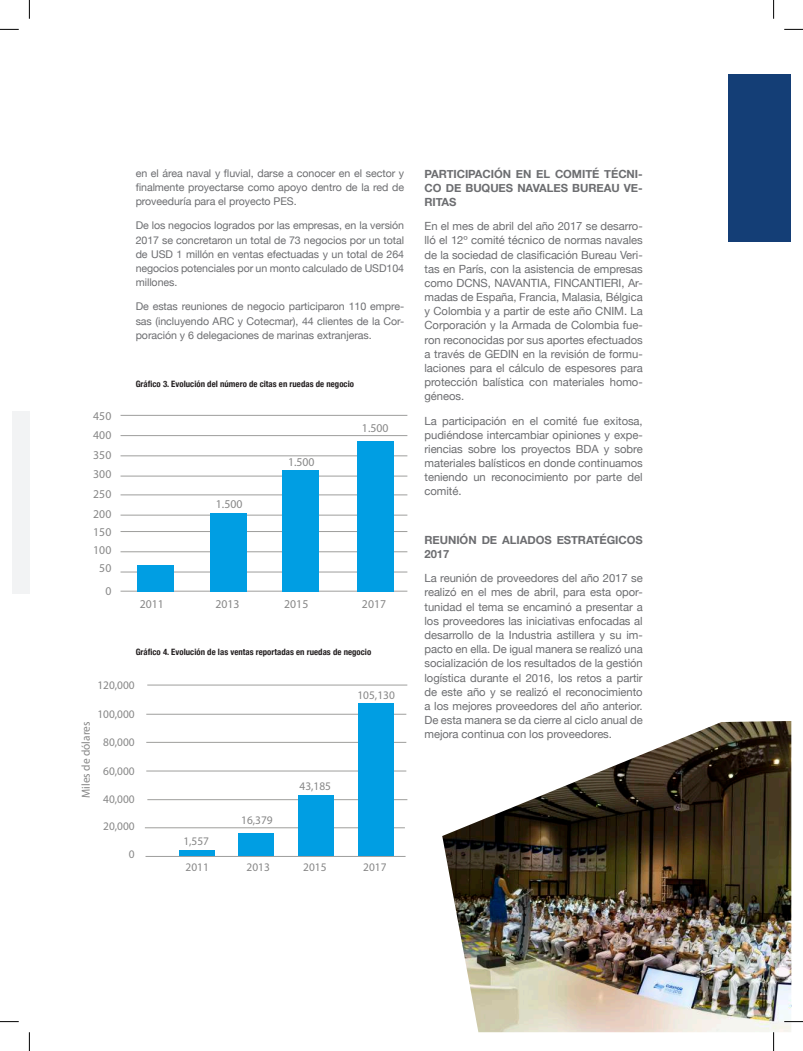
<style>
.page{position:relative;width:803px;height:1051px;background:#fff}
.page>*{position:absolute;margin:0;border:0;box-sizing:border-box;transform-origin:0 0}
.t1{font:12px/19.8px "Myriad Pro";color:#878787;text-align:justify}
.t2{font:11.62px "Myriad Pro";color:#878787}
.t3{font:11.25px/14.1px "Helvetica Neue";letter-spacing:-.005em;color:#6c6d70;text-align:justify}
.t4{font:700 11.25px/14.1px "Helvetica Neue";letter-spacing:-.005em;color:#6c6d70;text-align:justify}
.t5{font:10.62px/14.1px "Helvetica Neue";letter-spacing:-.005em;color:#6c6d70;text-align:justify}
.t6{font:700 condensed 8.75px "Helvetica Neue";letter-spacing:.005em;color:#231f20}
</style>
<div class="page">
<div style="left:12px;top:411px;width:17px;height:182px;background:#f2f3f4"></div>
<div style="left:728px;top:74px;width:63px;height:168px;background:#143e76"></div>
<hr style="left:121px;top:415px;width:286px;height:1px;background:#9e9e9c">
<hr style="left:121px;top:435px;width:286px;height:1px;background:#9e9e9c">
<hr style="left:121px;top:455px;width:286px;height:1px;background:#9e9e9c">
<hr style="left:121px;top:476px;width:286px;height:1px;background:#9e9e9c">
<hr style="left:121px;top:494px;width:286px;height:1px;background:#9e9e9c">
<hr style="left:121px;top:531px;width:286px;height:1px;background:#9e9e9c">
<hr style="left:121px;top:551px;width:286px;height:1px;background:#9e9e9c">
<hr style="left:121px;top:572px;width:286px;height:1px;background:#9e9e9c">
<hr style="left:121px;top:591px;width:286px;height:1px;background:#9e9e9c">
<hr style="left:121px;top:515px;width:286px;height:1px;background:#9e9e9c">
<div style="left:137px;top:565px;width:36px;height:27px;background:#009ee3"></div>
<div style="left:211px;top:513px;width:36px;height:79px;background:#009ee3"></div>
<div style="left:282px;top:470px;width:36px;height:122px;background:#009ee3"></div>
<div style="left:357px;top:441px;width:37px;height:151px;background:#009ee3"></div>
<hr style="left:147px;top:685px;width:260px;height:1px;background:#9e9e9c">
<hr style="left:146px;top:714px;width:260px;height:1px;background:#9e9e9c">
<hr style="left:146px;top:742px;width:260px;height:1px;background:#9e9e9c">
<hr style="left:146px;top:771px;width:260px;height:1px;background:#9e9e9c">
<hr style="left:147px;top:799px;width:260px;height:1px;background:#9e9e9c">
<hr style="left:145px;top:827px;width:260px;height:1px;background:#9e9e9c">
<hr style="left:146px;top:856px;width:260px;height:1px;background:#9e9e9c">
<div style="left:179px;top:850px;width:36px;height:6px;background:#009ee3"></div>
<div style="left:238px;top:833px;width:36px;height:22px;background:#009ee3"></div>
<div style="left:299px;top:795px;width:35px;height:60px;background:#009ee3"></div>
<div style="left:358px;top:703px;width:36px;height:152px;background:#009ee3"></div>
<img style="left:442px;top:721px;width:349px;height:311px">
<svg style="left:0;top:29px;width:19px;height:1px"></svg>
<svg style="left:784px;top:29px;width:19px;height:1px"></svg>
<svg style="left:0;top:1021px;width:19px;height:1px"></svg>
<svg style="left:784px;top:1021px;width:19px;height:1px"></svg>
<svg style="left:29px;top:0;width:1px;height:19px"></svg>
<svg style="left:29px;top:1032px;width:1px;height:19px"></svg>
<svg style="left:773px;top:0;width:1px;height:19px"></svg>
<svg style="left:773px;top:1032px;width:1px;height:19px"></svg>
<p class="t1" style="left:93px;top:406px;width:20px">450<br>400<br>350<br>300<br>250<br>200</p>
<p class="t1" style="left:93px;top:522px;width:20px">150</p>
<p class="t1" style="left:93px;top:541px;width:20px;line-height:17.5px;text-align:center">100<br>50</p>
<p class="t1" style="left:105px;top:581px;width:8px">0</p>
<p class="t5" style="left:136px;top:166px;width:270px">en el área naval y fluvial, darse a conocer en el sector y finalmente proyectarse como apoyo dentro de la red de proveeduría para el proyecto PES.</p>
<p class="t5" style="left:136px;top:218px;width:270px">De los negocios logrados por las empresas, en la versión 2017 se concretaron un total de 73 negocios por un total de USD 1 millón en ventas efectuadas y un total de 264 negocios potenciales por un monto calculado de USD104 millones.</p>
<p class="t5" style="left:136px;top:299px;width:270px">De estas reuniones de negocio participaron 110 empre&shy;sas (incluyendo ARC y Cotecmar), 44 clientes de la Cor&shy;poración y 6 delegaciones de marinas extranjeras.</p>
<p class="t6" style="left:136px;top:378px;width:220px">Gráfico 3. Evolución del número de citas en ruedas de negocio</p>
<p class="t1" style="left:216px;top:494px;width:28px">1.500</p>
<p class="t1" style="left:288px;top:452px;width:28px">1.500</p>
<p class="t1" style="left:362px;top:418px;width:28px">1.500</p>
<p class="t1" style="left:140px;top:594px;width:26px">2011</p>
<p class="t1" style="left:215px;top:594px;width:26px">2013</p>
<p class="t1" style="left:284px;top:594px;width:26px">2015</p>
<p class="t1" style="left:362px;top:594px;width:26px">2017</p>
<p class="t6" style="left:136px;top:647px;width:237px">Gráfico 4. Evolución de las ventas reportadas en ruedas de negocio</p>
<p class="t2" style="left:79px;top:798px;width:78px;rotate:-90deg">Miles de dólares</p>
<p class="t2" style="left:97px;top:677px;width:39px">120,000</p>
<p class="t2" style="left:97px;top:707px;width:39px">100,000</p>
<p class="t2" style="left:103px;top:735px;width:33px">80,000</p>
<p class="t2" style="left:103px;top:764px;width:33px">60,000</p>
<p class="t2" style="left:103px;top:792px;width:33px">40,000</p>
<p class="t2" style="left:103px;top:819px;width:33px">20,000</p>
<p class="t2" style="left:129px;top:847px;width:7px">0</p>
<p class="t2" style="left:183px;top:833px;width:27px">1,557</p>
<p class="t2" style="left:357px;top:688px;width:39px">105,130</p>
<p class="t2" style="left:241px;top:813px;width:33px">16,379</p>
<p class="t2" style="left:300px;top:779px;width:33px">43,185</p>
<p class="t2" style="left:185px;top:859px;width:25px">2011</p>
<p class="t2" style="left:246px;top:859px;width:25px">2013</p>
<p class="t2" style="left:303px;top:859px;width:25px">2015</p>
<p class="t2" style="left:363px;top:859px;width:25px">2017</p>
<p class="t4" style="left:424px;top:166px;width:220px">PARTICIPACIÓN EN EL COMITÉ TÉCNI-CO DE BUQUES NAVALES BUREAU VE-RITAS</p>
<p class="t3" style="left:424px;top:219px;width:220px">En el mes de abril del año 2017 se desarro&shy;lló el 12º comité técnico de normas navales de la sociedad de clasificación Bureau Veri&shy;tas en París, con la asistencia de empresas como DCNS, NAVANTIA, FINCANTIERI, Ar&shy;madas de España, Francia, Malasia, Bélgica y Colombia y a partir de este año CNIM. La Corporación y la Armada de Colombia fue&shy;ron reconocidas por sus aportes efectuados a través de GEDIN en la revisión de formu&shy;laciones para el cálculo de espesores para protección balística con materiales homo&shy;géneos.</p>
<p class="t3" style="left:424px;top:413px;width:220px">La participación en el comité fue exitosa, pudiéndose intercambiar opiniones y expe&shy;riencias sobre los proyectos BDA y sobre materiales balísticos en donde continuamos teniendo un reconocimiento por parte del comité.</p>
<p class="t4" style="left:424px;top:533px;width:220px">REUNIÓN DE ALIADOS ESTRATÉGICOS<br>2017</p>
<p class="t3" style="left:424px;top:571px;width:220px">La reunión de proveedores del año 2017 se realizó en el mes de abril, para esta opor&shy;tunidad el tema se encaminó a presentar a los proveedores las iniciativas enfocadas al desarrollo de la Industria astillera y su im&shy;pacto en ella. De igual manera se realizó una socialización de los resultados de la gestión logística durante el 2016, los retos a partir de este año y se realizó el reconocimiento a los mejores proveedores del año anterior.<br>De esta manera se da cierre al ciclo anual de mejora continua con los proveedores.</p>
</div>
